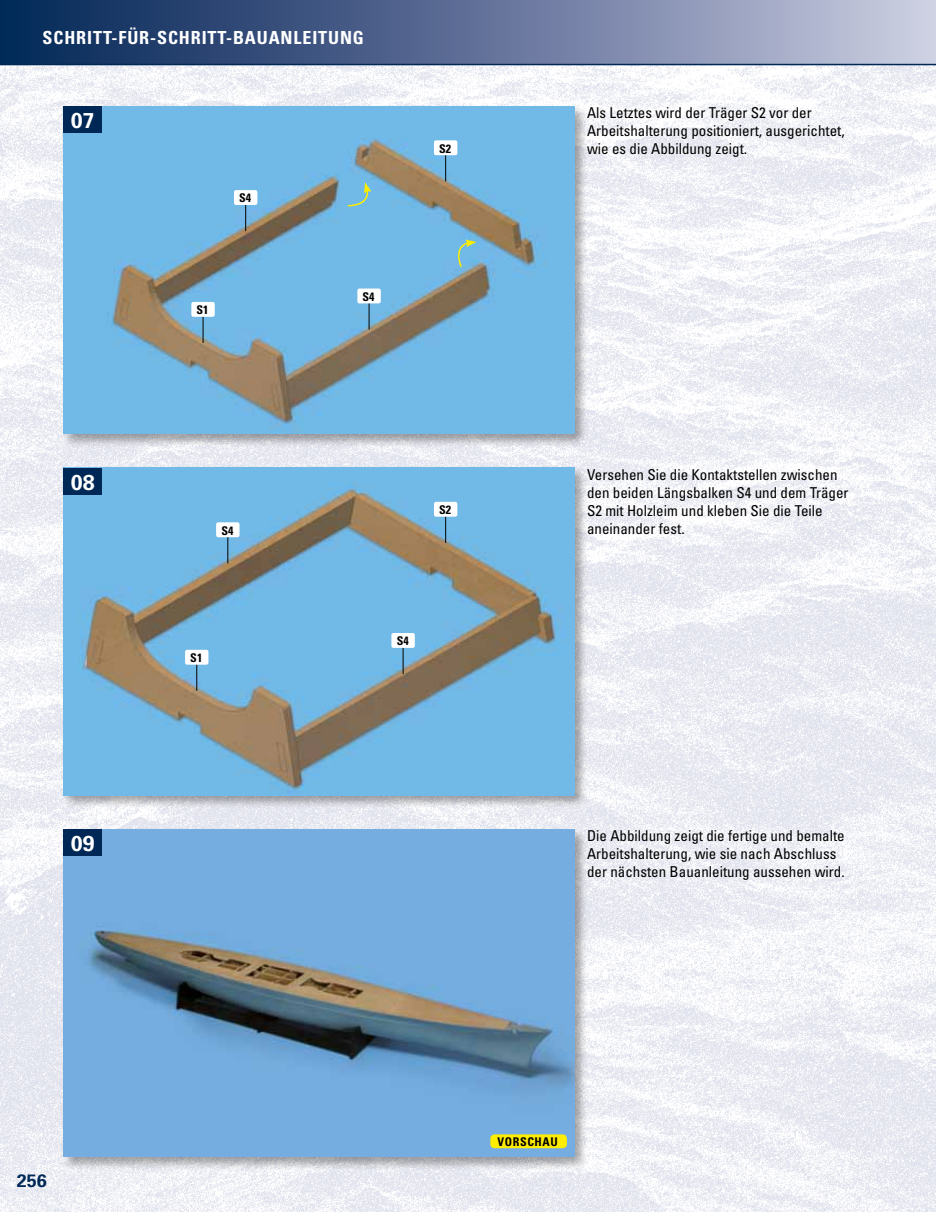
<style>
.page{position:relative;width:936px;height:1212px;background:#fff}
.page>*{position:absolute;margin:0;border:0;box-sizing:border-box;transform-origin:0 0}
.t1{font:700 21.6px "Univers";color:#fff}
.t2{font:700 condensed 18px "Univers";letter-spacing:.05em;color:#fff}
.t3{font:700 18px "Univers";color:#002856}
.t4{font:condensed 15px/18px "Univers";color:#000}
.t5{font:700 condensed 12px "Univers";color:#000}
.t6{font:700 condensed 12px "Univers";letter-spacing:.05em;color:#000}
</style>
<div class="page">
<img style="left:0;top:65px;width:935px;height:1147px">
<div style="left:0;top:0;width:935px;height:64px;background:linear-gradient(to right,#001f53,#c8c8e0)"></div>
<hr style="left:0;top:64px;width:935px;height:1px;background:#002856">
<div style="left:62px;top:104px;width:526px;height:344px;background:#000;opacity:.35"></div>
<img style="left:64px;top:106px;width:510px;height:328px">
<div style="left:64px;top:106px;width:38px;height:27px;background:#002856"></div>
<div style="left:62px;top:827px;width:526px;height:344px;background:#000;opacity:.35"></div>
<img style="left:64px;top:829px;width:510px;height:328px">
<div style="left:64px;top:829px;width:38px;height:27px;background:#002856"></div>
<div style="left:62px;top:465px;width:526px;height:344px;background:#000;opacity:.35"></div>
<img style="left:64px;top:468px;width:510px;height:327px">
<div style="left:64px;top:468px;width:38px;height:27px;background:#002856"></div>
<svg style="left:203px;top:317px;width:1px;height:26px"></svg>
<div style="left:191px;top:302px;width:24px;height:15px;background:#fff;border-radius:2px"></div>
<svg style="left:196px;top:665px;width:1px;height:26px"></svg>
<div style="left:185px;top:650px;width:23px;height:15px;background:#fff;border-radius:2px"></div>
<svg style="left:245px;top:205px;width:1px;height:26px"></svg>
<div style="left:234px;top:190px;width:23px;height:15px;background:#fff;border-radius:2px"></div>
<svg style="left:227px;top:537px;width:1px;height:26px"></svg>
<div style="left:216px;top:522px;width:23px;height:15px;background:#fff;border-radius:2px"></div>
<svg style="left:445px;top:155px;width:1px;height:26px"></svg>
<div style="left:434px;top:140px;width:23px;height:15px;background:#fff;border-radius:2px"></div>
<svg style="left:445px;top:517px;width:1px;height:26px"></svg>
<div style="left:434px;top:502px;width:23px;height:15px;background:#fff;border-radius:2px"></div>
<svg style="left:368px;top:303px;width:1px;height:27px"></svg>
<div style="left:357px;top:288px;width:24px;height:15px;background:#fff;border-radius:2px"></div>
<svg style="left:402px;top:648px;width:1px;height:26px"></svg>
<div style="left:391px;top:633px;width:24px;height:15px;background:#fff;border-radius:2px"></div>
<svg style="left:453px;top:240px;width:23px;height:29px"></svg>
<svg style="left:346px;top:182px;width:25px;height:25px"></svg>
<div style="left:490px;top:1134px;width:77px;height:14px;background:#ffed00;border-radius:4px"></div>
<p class="t2" style="left:43px;top:27px;width:323px">SCHRITT-FÜR-SCHRITT-BAUANLEITUNG</p>
<h1 class="t1" style="left:71px;top:108px;width:26px">07</h1>
<p class="t5" style="left:239px;top:191px;width:13px">S4</p>
<p class="t5" style="left:196px;top:302px;width:13px">S1</p>
<p class="t5" style="left:362px;top:289px;width:13px">S4</p>
<p class="t5" style="left:439px;top:141px;width:13px">S2</p>
<h1 class="t1" style="left:71px;top:469px;width:26px">08</h1>
<p class="t5" style="left:221px;top:523px;width:13px">S4</p>
<p class="t5" style="left:190px;top:650px;width:13px">S1</p>
<p class="t5" style="left:439px;top:502px;width:13px">S2</p>
<p class="t5" style="left:396px;top:633px;width:13px">S4</p>
<h1 class="t1" style="left:71px;top:830px;width:26px">09</h1>
<p class="t4" style="left:587px;top:104px;width:259px">Als Letztes wird der Träger S2 vor der<br>Arbeitshalterung positioniert, ausgerichtet, wie es die Abbildung zeigt.</p>
<p class="t4" style="left:587px;top:465px;width:263px">Versehen Sie die Kontaktstellen zwischen den beiden Längsbalken S4 und dem Träger S2 mit Holzleim und kleben Sie die Teile aneinander fest.</p>
<p class="t4" style="left:587px;top:827px;width:259px">Die Abbildung zeigt die fertige und bemalte<br>Arbeitshalterung, wie sie nach Abschluss der nächsten Bauanleitung aussehen wird.</p>
<p class="t3" style="left:17px;top:1170px;width:32px">256</p>
<p class="t6" style="left:497px;top:1134px;width:62px">VORSCHAU</p>
</div>
